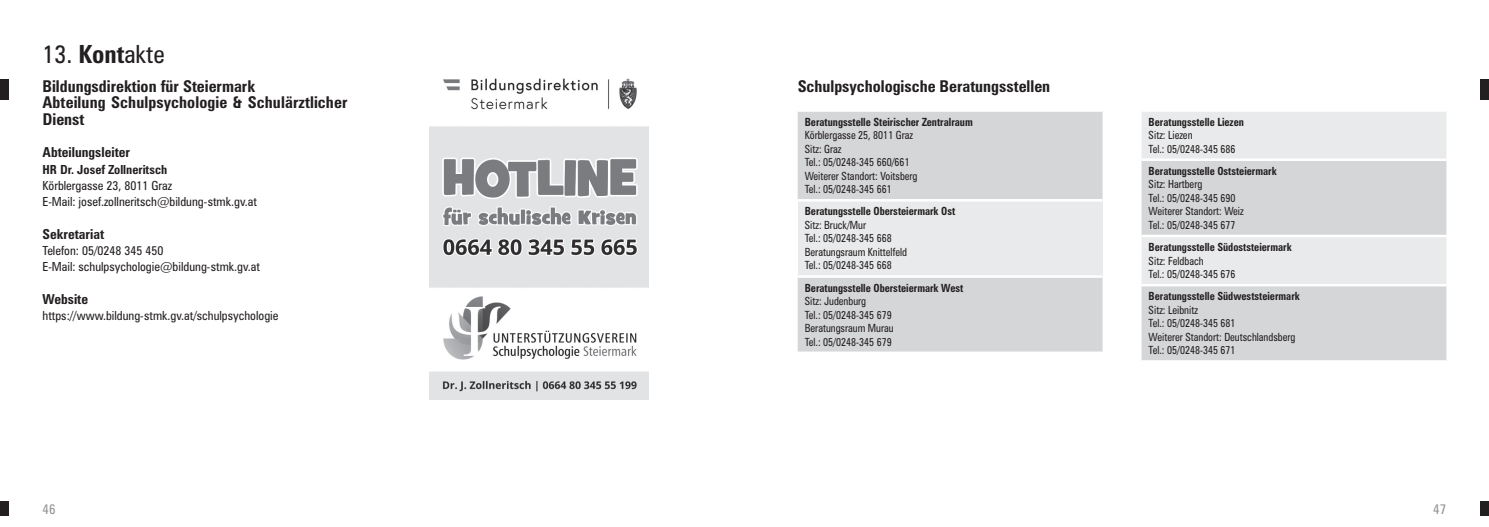
<style>
.page{position:relative;width:1489px;height:527px;background:#fff}
.page>*{position:absolute;margin:0;border:0;box-sizing:border-box;transform-origin:0 0}
.t1{font:condensed 25px "Zurich BT";color:#231f20}
.t2{font:700 condensed 16.25px/16.2px "Zurich BT";color:#231f20}
.t3{font:700 condensed 13.75px "Zurich BT";color:#231f20}
.t4{font:condensed 13.75px "Zurich BT";color:#939598}
.t5{font:condensed 12.5px/16.2px "Zurich BT";color:#231f20}
.t6{font:700 condensed 12.5px "Zurich BT";color:#231f20}
.t7{font:condensed 11.25px/13.5px "Zurich BT";color:#231f20;scale:.93 1}
.t8{font:700 condensed 11.25px "Zurich BT";color:#231f20;scale:.93 1}
.s1{font-weight:700}
</style>
<div class="page">
<div style="left:1480px;top:500px;width:8px;height:15px;background:#231f20"></div>
<div style="left:0;top:500px;width:8px;height:15px;background:#231f20"></div>
<div style="left:0;top:79px;width:8px;height:21px;background:#231f20"></div>
<div style="left:1480px;top:79px;width:8px;height:21px;background:#231f20"></div>
<div style="left:797px;top:112px;width:305px;height:239px;background:#d5d6d8"></div>
<div style="left:797px;top:200px;width:305px;height:76px;background:#e9eaeb"></div>
<hr style="left:797px;top:199px;width:305px;height:2px;background:#fff">
<hr style="left:797px;top:275px;width:305px;height:2px;background:#fff">
<div style="left:1142px;top:112px;width:304px;height:46px;background:#e9eaeb"></div>
<svg style="left:1141px;top:161px;width:305px;height:199px;fill:#d5d6d8"></svg>
<hr style="left:1141px;top:234px;width:305px;height:3px;background:#fff">
<hr style="left:1141px;top:284px;width:305px;height:2px;background:#fff">
<img style="left:430px;top:78px;width:218px;height:321px">
<h1 class="t1" style="left:43px;top:39px;width:124px">13. <span class="s1">Kont</span>akte</h1>
<h2 class="t2" style="left:43px;top:78px;width:306px">Bildungsdirektion für Steiermark<br>Abteilung Schulpsychologie &amp; Schulärztlicher<br>Dienst</h2>
<p class="t3" style="left:43px;top:144px;width:89px">Abteilungsleiter</p>
<p class="t6" style="left:43px;top:161px;width:126px">HR Dr. Josef Zollneritsch</p>
<p class="t5" style="left:43px;top:177px;width:216px">Körblergasse 23, 8011 Graz<br>E-Mail: josef.zollneritsch@bildung-stmk.gv.at</p>
<p class="t3" style="left:43px;top:225px;width:63px">Sekretariat</p>
<p class="t5" style="left:43px;top:242px;width:219px">Telefon: 05/0248 345 450<br>E-Mail: schulpsychologie@bildung-stmk.gv.at</p>
<p class="t3" style="left:43px;top:290px;width:47px">Website</p>
<p class="t5" style="left:43px;top:307px;width:237px">https://www.bildung-stmk.gv.at/schulpsychologie</p>
<h2 class="t2" style="left:797px;top:78px;width:254px">Schulpsychologische Beratungsstellen</h2>
<p class="t8" style="left:804px;top:115px;width:182px">Beratungsstelle Steirischer Zentralraum</p>
<p class="t7" style="left:804px;top:128px;width:123px">Körblergasse 25, 8011 Graz<br>Sitz: Graz<br>Tel.: 05/0248-345 660/661<br>Weiterer Standort: Voitsberg<br>Tel.: 05/0248-345 661</p>
<p class="t8" style="left:804px;top:204px;width:163px">Beratungsstelle Obersteiermark Ost</p>
<p class="t7" style="left:804px;top:218px;width:111px">Sitz: Bruck/Mur<br>Tel.: 05/0248-345 668<br>Beratungsraum Knittelfeld<br>Tel.: 05/0248-345 668</p>
<p class="t8" style="left:804px;top:280px;width:172px">Beratungsstelle Obersteiermark West</p>
<p class="t7" style="left:804px;top:294px;width:97px">Sitz: Judenburg<br>Tel.: 05/0248-345 679<br>Beratungsraum Murau<br>Tel.: 05/0248-345 679</p>
<p class="t8" style="left:1148px;top:115px;width:104px">Beratungsstelle Liezen</p>
<p class="t7" style="left:1148px;top:128px;width:95px">Sitz: Liezen<br>Tel.: 05/0248-345 686</p>
<p class="t8" style="left:1148px;top:164px;width:139px">Beratungsstelle Oststeiermark</p>
<p class="t7" style="left:1148px;top:177px;width:104px">Sitz: Hartberg<br>Tel.: 05/0248-345 690<br>Weiterer Standort: Weiz<br>Tel.: 05/0248-345 677</p>
<p class="t8" style="left:1148px;top:240px;width:155px">Beratungsstelle Südoststeiermark</p>
<p class="t7" style="left:1148px;top:253px;width:95px">Sitz: Feldbach<br>Tel.: 05/0248-345 676</p>
<p class="t8" style="left:1148px;top:289px;width:164px">Beratungsstelle Südweststeiermark</p>
<p class="t7" style="left:1148px;top:302px;width:159px">Sitz: Leibnitz<br>Tel.: 05/0248-345 681<br>Weiterer Standort: Deutschlandsberg<br>Tel.: 05/0248-345 671</p>
<p class="t4" style="left:43px;top:500px;width:15px">46</p>
<p class="t4" style="left:1432px;top:500px;width:15px">47</p>
</div>
